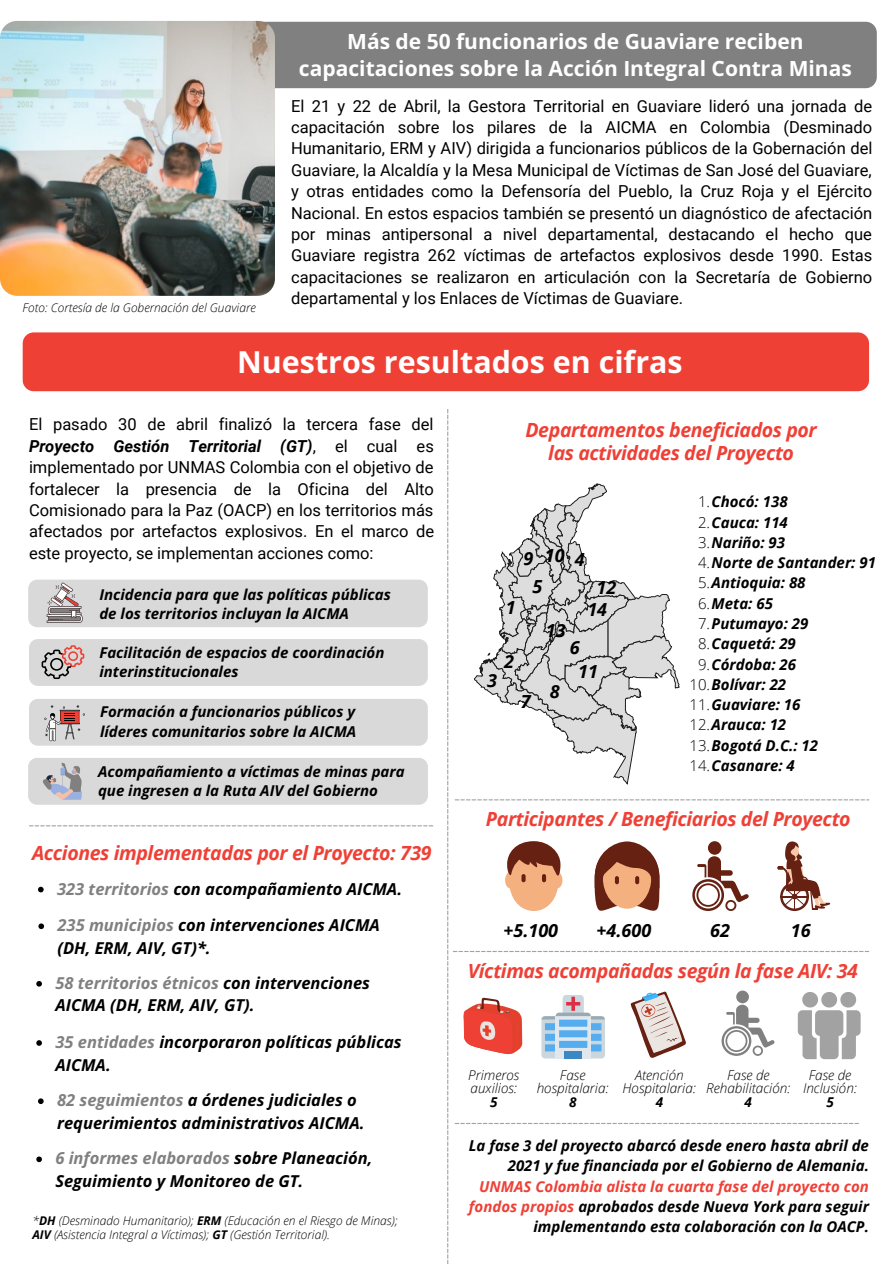
<style>
.page{position:relative;width:894px;height:1264px;background:#fff}
.page>*{position:absolute;margin:0;border:0;box-sizing:border-box;transform-origin:0 0}
.t1{font:700 30.45px "Open Sans Hebrew";color:#fff}
.t2{font:700 21px/27px "Open Sans Hebrew";color:#fff;text-align:center}
.t3{font:italic 700 19.5px/22.5px "Open Sans";letter-spacing:-.02em;color:#ef4036;text-align:center}
.t4{font:italic 700 18px "Open Sans";color:#000}
.t5{font:italic 700 18px "Open Sans Hebrew";color:#000}
.t6{font:16.5px/21.5px "Roboto";color:#000;text-align:justify}
.t7{font:italic 700 16.5px/22.5px "Open Sans Hebrew";color:#000}
.t8{font:italic 700 15px/20.2px "Open Sans";color:#000;text-align:right}
.t9{font:italic 700 15px/19.2px "Open Sans Hebrew";color:#000}
.t10{font:italic 300 13.5px/13.5px "Open Sans";color:#000;text-align:center}
.t11{font:italic 700 13.5px "Open Sans";color:#000}
.t12{font:italic 300 12px "Open Sans";color:#000}
.s1{font-weight:700;font-style:italic}
.s2{color:#808080}
.s3{font-weight:700}
.s4{font-weight:300;font-style:normal}
.s5{color:#ef4036}
</style>
<div class="page">
<div style="left:33px;top:22px;width:843px;height:66px;background:#808080;border-radius:11px"></div>
<img style="left:0;top:21px;width:275px;height:275px;border-radius:17px">
<div style="left:23px;top:332px;width:845px;height:59px;background:#ef4036;border-radius:11px"></div>
<div style="left:29px;top:639px;width:398px;height:47px;background:#d9d9d9;border-radius:9px"></div>
<svg style="left:42px;top:645px;width:42px;height:34px"></svg>
<div style="left:28px;top:579px;width:399px;height:48px;background:#d9d9d9;border-radius:9px"></div>
<svg style="left:47px;top:582px;width:36px;height:41px"></svg>
<div style="left:29px;top:699px;width:398px;height:46px;background:#d9d9d9;border-radius:9px"></div>
<svg style="left:44px;top:705px;width:41px;height:36px"></svg>
<div style="left:28px;top:758px;width:400px;height:46px;background:#d9d9d9;border-radius:9px"></div>
<svg style="left:42px;top:762px;width:40px;height:37px"></svg>
<svg style="left:29px;top:825px;width:404px;height:1px"></svg>
<svg style="left:38px;top:886px;width:6px;height:6px"></svg>
<svg style="left:38px;top:923px;width:6px;height:6px"></svg>
<svg style="left:36px;top:981px;width:6px;height:5px"></svg>
<svg style="left:36px;top:1040px;width:6px;height:5px"></svg>
<svg style="left:38px;top:1098px;width:6px;height:6px"></svg>
<svg style="left:36px;top:1156px;width:6px;height:6px"></svg>
<svg style="left:447px;top:409px;width:422px;height:854px"></svg>
<p class="t12" style="left:22px;top:299px;width:235px">Foto: Cortesía de la Gobernación del Guaviare</p>
<p class="t2" style="left:299px;top:27px;width:554px">Más de 50 funcionarios de Guaviare reciben capacitaciones sobre la Acción Integral Contra Minas</p>
<p class="t6" style="left:291px;top:95px;width:582px">El 21 y 22 de Abril, la Gestora Territorial en Guaviare lideró una jornada de capacitación sobre los pilares de la AICMA en Colombia (Desminado Humanitario, ERM y AIV) dirigida a funcionarios públicos de la Gobernación del Guaviare, la Alcaldía y la Mesa Municipal de Víctimas de San José del Guaviare, y otras entidades como la Defensoría del Pueblo, la Cruz Roja y el Ejército Nacional. En estos espacios también se presentó un diagnóstico de afectación por minas antipersonal a nivel departamental, destacando el hecho que Guaviare registra 262 víctimas de artefactos explosivos desde 1990. Estas capacitaciones se realizaron en articulación con la Secretaría de Gobierno departamental y los Enlaces de Víctimas de Guaviare.</p>
<p class="t1" style="left:237px;top:340px;width:447px">Nuestros resultados en cifras</p>
<p class="t6" style="left:29px;top:414px;width:406px">El pasado 30 de abril finalizó la tercera fase del <span class="s1">Proyecto Gestión Territorial (GT)</span>, el cual es implementado por UNMAS Colombia con el objetivo de fortalecer la presencia de la Oficina del Alto Comisionado para la Paz (OACP) en los territorios más afectados por artefactos explosivos. En el marco de este proyecto, se implementan acciones como:</p>
<p class="t9" style="left:99px;top:584px;width:293px">Incidencia para que las políticas públicas de los territorios incluyan la AICMA</p>
<p class="t9" style="left:99px;top:643px;width:286px">Facilitación de espacios de coordinación interinstitucionales</p>
<p class="t9" style="left:100px;top:702px;width:258px">Formación a funcionarios públicos y líderes comunitarios sobre la AICMA</p>
<p class="t9" style="left:98px;top:761px;width:308px">Acompañamiento a víctimas de minas para que ingresen a la Ruta AIV del Gobierno</p>
<p class="t3" style="left:32px;top:841px;width:401px">Acciones implementadas por el Proyecto: 739</p>
<p class="t7" style="left:57px;top:877px;width:346px"><span class="s2">323 territorios</span> con acompañamiento AICMA.</p>
<p class="t7" style="left:57px;top:913px;width:324px"><span class="s2">235 municipios</span> con intervenciones AICMA (DH, ERM, AIV, GT)*.</p>
<p class="t7" style="left:55px;top:971px;width:316px"><span class="s2">58 territorios étnicos</span> con intervenciones<br>AICMA (DH, ERM, AIV, GT).</p>
<p class="t7" style="left:55px;top:1030px;width:348px"><span class="s2">35 entidades</span> incorporaron políticas públicas<br>AICMA.</p>
<p class="t7" style="left:57px;top:1088px;width:309px"><span class="s2">82 seguimientos</span> a órdenes judiciales o requerimientos administrativos AICMA.</p>
<p class="t7" style="left:55px;top:1146px;width:318px"><span class="s2">6 informes elaborados</span> sobre Planeación,<br>Seguimiento y Monitoreo de GT.</p>
<p class="t12" style="left:32px;top:1211px;width:366px">*<span class="s3">DH</span> (Desminado Humanitario); <span class="s3">ERM</span> (Educación en el Riesgo de Minas);</p>
<p class="t12" style="left:32px;top:1225px;width:299px"><span class="s3">AIV</span> (Asistencia Integral a Víctimas); <span class="s3">GT</span> (Gestión Territorial).</p>
<p class="t3" style="left:525px;top:418px;width:293px">Departamentos beneficiados por las actividades del Proyecto</p>
<p class="t4" style="left:523px;top:545px;width:11px">9</p>
<p class="t4" style="left:544px;top:543px;width:21px">10</p>
<p class="t4" style="left:574px;top:546px;width:11px">4</p>
<p class="t4" style="left:505px;top:595px;width:11px">1</p>
<p class="t4" style="left:532px;top:573px;width:11px">5</p>
<p class="t4" style="left:596px;top:575px;width:21px">12</p>
<p class="t4" style="left:545px;top:617px;width:21px">13</p>
<p class="t4" style="left:587px;top:596px;width:21px">14</p>
<p class="t4" style="left:504px;top:648px;width:11px">2</p>
<p class="t4" style="left:487px;top:667px;width:11px">3</p>
<p class="t4" style="left:520px;top:688px;width:11px">7</p>
<p class="t4" style="left:549px;top:678px;width:11px">8</p>
<p class="t4" style="left:569px;top:635px;width:11px">6</p>
<p class="t4" style="left:578px;top:659px;width:21px">11</p>
<p class="t8" style="left:697px;top:491px;width:91px"><span class="s4">1.</span>Chocó: 138</p>
<p class="t8" style="left:697px;top:511px;width:91px"><span class="s4">2.</span>Cauca: 114</p>
<p class="t8" style="left:697px;top:532px;width:89px"><span class="s4">3.</span>Nariño: 93</p>
<p class="t8" style="left:697px;top:552px;width:179px"><span class="s4">4.</span>Norte de Santander: 91</p>
<p class="t8" style="left:697px;top:572px;width:109px"><span class="s4">5.</span>Antioquia: 88</p>
<p class="t8" style="left:697px;top:592px;width:76px"><span class="s4">6.</span>Meta: 65</p>
<p class="t8" style="left:697px;top:613px;width:112px"><span class="s4">7.</span>Putumayo: 29</p>
<p class="t8" style="left:697px;top:633px;width:99px"><span class="s4">8.</span>Caquetá: 29</p>
<p class="t8" style="left:697px;top:653px;width:100px"><span class="s4">9.</span>Córdoba: 26</p>
<p class="t8" style="left:689px;top:674px;width:98px"><span class="s4">10.</span>Bolívar: 22</p>
<p class="t8" style="left:689px;top:694px;width:112px"><span class="s4">11.</span>Guaviare: 16</p>
<p class="t8" style="left:689px;top:714px;width:98px"><span class="s4">12.</span>Arauca: 12</p>
<p class="t8" style="left:689px;top:734px;width:130px"><span class="s4">13.</span>Bogotá D.C.: 12</p>
<p class="t8" style="left:689px;top:755px;width:107px"><span class="s4">14.</span>Casanare: 4</p>
<p class="t3" style="left:486px;top:807px;width:366px">Participantes / Beneficiarios del Proyecto</p>
<p class="t5" style="left:596px;top:918px;width:56px">+4.600</p>
<p class="t5" style="left:710px;top:918px;width:21px">62</p>
<p class="t5" style="left:790px;top:918px;width:21px">16</p>
<p class="t3" style="left:467px;top:958px;width:391px">Víctimas acompañadas según la fase AIV: 34</p>
<p class="t5" style="left:503px;top:918px;width:56px">+5.100</p>
<p class="t10" style="left:468px;top:1067px;width:53px;text-align:left">Primeros auxilios:</p>
<p class="t11" style="left:490px;top:1092px;width:9px">5</p>
<p class="t10" style="left:536px;top:1067px;width:73px">Fase hospitalaria:<br><span class="s3">8</span></p>
<p class="t10" style="left:622px;top:1067px;width:75px">Atención<br>Hospitalaria:<br><span class="s3">4</span></p>
<p class="t10" style="left:706px;top:1067px;width:86px">Fase de<br>Rehabilitación:<br><span class="s3">4</span></p>
<p class="t10" style="left:802px;top:1067px;width:56px">Fase de<br>Inclusión:</p>
<p class="t11" style="left:826px;top:1092px;width:9px">5</p>
<p class="t8" style="left:468px;top:1135px;width:401px">La fase 3 del proyecto abarcó desde enero hasta abril de 2021 y fue financiada por el Gobierno de Alemania.<br><span class="s5">UNMAS Colombia alista la cuarta fase del proyecto con fondos propios</span> aprobados desde Nueva York para seguir implementando esta colaboración con la OACP.</p>
</div>
